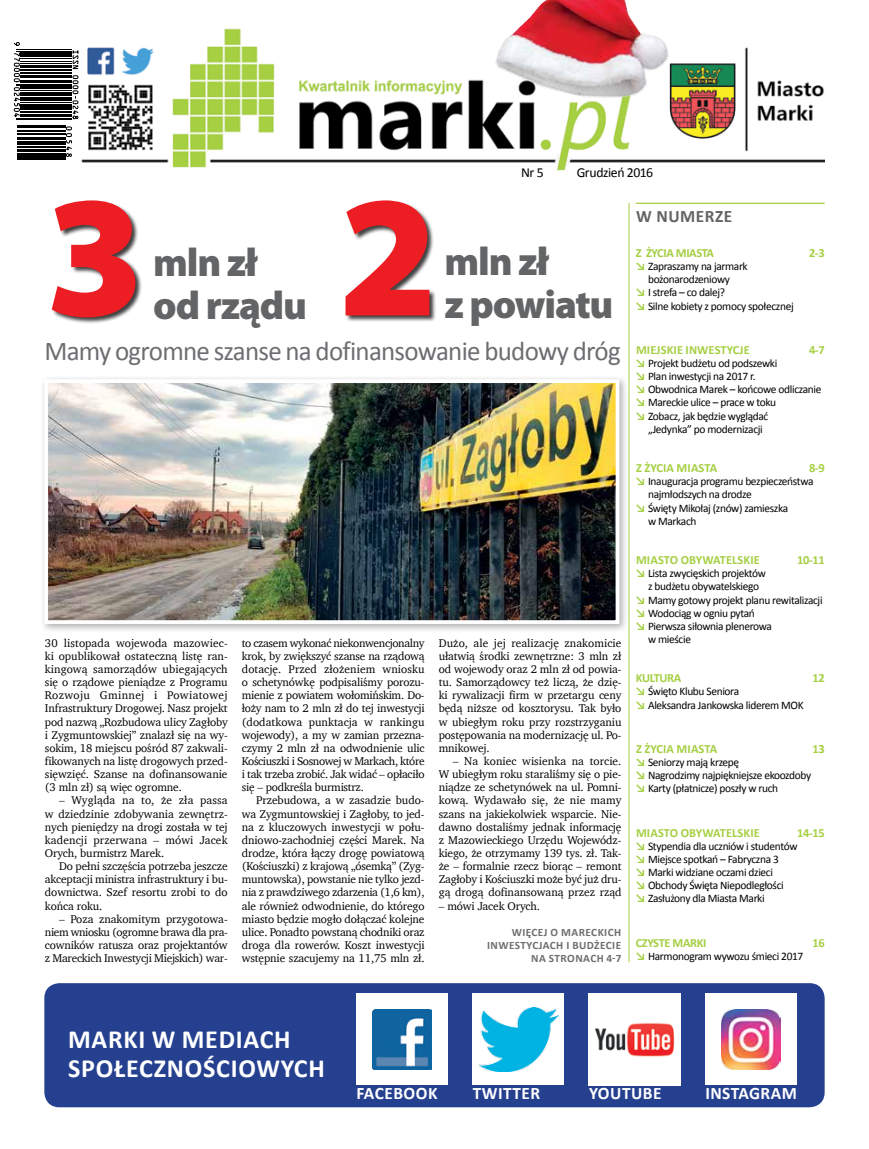
<style>
.page{position:relative;width:869px;height:1149px;background:#fff}
.page>*{position:absolute;margin:0;border:0;box-sizing:border-box;transform-origin:0 0}
.t1{font:900 174px "Myriad Pro";color:#ed1d24}
.t2{font:900 40px/42.5px "Myriad Pro";letter-spacing:-.03em;color:#636466}
.t3{font:27.25px "Calibri";letter-spacing:-.025em;color:#6d6e71}
.t4{font:700 26.25px/28.8px "Calibri";letter-spacing:.03em;color:#fff}
.t5{font:700 17.5px "Calibri";letter-spacing:.03em;color:#fff}
.t6{font:700 17.5px "Calibri";letter-spacing:.03em;color:#636466}
.t7{font:13.75px "Calibri";letter-spacing:-.03em;color:#000}
.t8{font:700 12.5px "Calibri";color:#a5cf42}
.t9{font:700 12.5px "Calibri";letter-spacing:-.03em;color:#a5cf42}
.t10{font:11.5px/13.1px "Charter";letter-spacing:-.01em;color:#000;text-align:justify}
.t11{font:11.5px/13.1px "Calibri";letter-spacing:-.03em;color:#000}
.t12{font:700 11.25px/13.1px "Calibri";letter-spacing:.04em;color:#6d6e71;text-align:right}
.s1{font-weight:700;font-size:11.88px;color:#a5cf42}
</style>
<div class="page">
<img style="left:81px;top:28px;width:743px;height:143px">
<hr style="left:628px;top:202px;width:1px;height:759px;background:#a5cf42">
<hr style="left:17px;top:158px;width:49px;height:2px;background:#000">
<svg style="left:13px;top:42px;width:66px;height:115px"></svg>
<div style="left:40px;top:375px;width:588px;height:258px;background:#000;opacity:.3"></div>
<img style="left:49px;top:384px;width:565px;height:234px">
<div style="left:44px;top:379px;width:575px;height:244px;border:4px solid #fff"></div>
<div style="left:52px;top:200px;width:91px;height:124px;background:#000;opacity:.75"></div>
<div style="left:345px;top:200px;width:92px;height:122px;background:#000;opacity:.75"></div>
<div style="left:44px;top:982px;width:780px;height:124px;background:#25408f;border-radius:15px"></div>
<div style="left:472px;top:992px;width:92px;height:92px;background:#fff"></div>
<img style="left:478px;top:1007px;width:79px;height:63px">
<img style="left:588px;top:993px;width:92px;height:91px">
<div style="left:704px;top:992px;width:92px;height:92px;background:#fff"></div>
<img style="left:721px;top:1009px;width:59px;height:59px">
<div style="left:356px;top:992px;width:92px;height:92px;background:#fff"></div>
<img style="left:372px;top:1009px;width:60px;height:59px">
<hr style="left:635px;top:202px;width:189px;height:2px;background:#a5cf42">
<img style="left:494px;top:0;width:174px;height:99px">
<p class="t7" style="left:521px;top:164px;width:24px">Nr 5</p>
<p class="t7" style="left:576px;top:164px;width:78px">Grudzień 2016</p>
<h1 class="t1" style="left:45px;top:140px;width:394px">3 2</h1>
<h2 class="t2" style="left:153px;top:240px;width:155px">mln zł od rządu</h2>
<h2 class="t2" style="left:444px;top:239px;width:106px">mln zł</h2>
<h2 class="t2" style="left:444px;top:281px;width:170px">z powiatu</h2>
<h3 class="t3" style="left:44px;top:334px;width:577px">Mamy ogromne szanse na dofinansowanie budowy dróg</h3>
<p class="t10" style="left:45px;top:636px;width:184px">30 listopada wojewoda mazowiec&shy;ki opublikował ostateczną listę ran&shy;kingową samorządów ubiegających się o rządowe pieniądze z Programu Rozwoju Gminnej i Powiatowej Infrastruktury Drogowej. Nasz projekt pod nazwą „Rozbudowa ulicy Zagłoby i Zygmuntowskiej” znalazł się na wy&shy;sokim, 18 miejscu pośród 87 zakwali&shy;fikowanych na listę drogowych przed&shy;sięwzięć. Szanse na dofinansowanie (3 mln zł) są więc ogromne.</p>
<p class="t10" style="left:45px;top:793px;width:184px;text-indent:14px">– Wygląda na to, że zła passa w dziedzinie zdobywania zewnętrz&shy;nych pieniędzy na drogi została w tej kadencji przerwana – mówi Jacek Orych, burmistrz Marek.</p>
<p class="t10" style="left:45px;top:859px;width:184px;text-indent:14px">Do pełni szczęścia potrzeba jeszcze akceptacji ministra infrastruktury i bu&shy;downictwa. Szef resortu zrobi to do końca roku.</p>
<p class="t10" style="left:45px;top:911px;width:184px;text-indent:14px">– Poza znakomitym przygotowa&shy;niem wniosku (ogromne brawa dla pra&shy;cowników ratusza oraz projektantów z Mareckich Inwestycji Miejskich) war-</p>
<p class="t10" style="left:242px;top:636px;width:184px">to czasem wykonać niekonwencjonalny krok, by zwiększyć szanse na rządową dotację. Przed złożeniem wniosku o schetynówkę podpisaliśmy porozu&shy;mienie z powiatem wołomińskim. Do&shy;łoży nam to 2 mln zł do tej inwestycji (dodatkowa punktacja w rankingu wojewody), a my w zamian przezna&shy;czymy 2 mln zł na odwodnienie ulic Kościuszki i Sosnowej w Markach, które i tak trzeba zrobić. Jak widać – opłaciło się – podkreśla burmistrz.</p>
<p class="t10" style="left:242px;top:793px;width:184px;text-indent:14px">Przebudowa, a w zasadzie budo&shy;wa Zygmuntowskiej i Zagłoby, to jed&shy;na z kluczowych inwestycji w połu&shy;dniowo-zachodniej części Marek. Na drodze, która łączy drogę powiatową (Kościuszki) z krajową „ósemką” (Zyg&shy;muntowska), powstanie nie tylko jezd&shy;nia z prawdziwego zdarzenia (1,6 km), ale również odwodnienie, do którego miasto będzie mogło dołączać kolejne ulice. Ponadto powstaną chodniki oraz droga dla rowerów. Koszt inwestycji wstępnie szacujemy na 11,75 mln zł.</p>
<p class="t10" style="left:438px;top:636px;width:184px">Dużo, ale jej realizację znakomicie ułatwią środki zewnętrzne: 3 mln zł od wojewody oraz 2 mln zł od powia&shy;tu. Samorządowcy też liczą, że dzię&shy;ki rywalizacji firm w przetargu ceny będą niższe od kosztorysu. Tak było w ubiegłym roku przy rozstrzyganiu postępowania na modernizację ul. Po&shy;mnikowej.</p>
<p class="t10" style="left:438px;top:754px;width:184px;text-indent:14px">– Na koniec wisienka na torcie.<br>W ubiegłym roku staraliśmy się o pie&shy;niądze ze schetynówek na ul. Pomni&shy;kową. Wydawało się, że nie mamy szans na jakiekolwiek wsparcie. Nie&shy;dawno dostaliśmy jednak informację z Mazowieckiego Urzędu Wojewódz&shy;kiego, że otrzymamy 139 tys. zł. Tak&shy;że – formalnie rzecz biorąc – remont Zagłoby i Kościuszki może być już dru&shy;gą drogą dofinansowaną przez rząd</p>
<p class="t10" style="left:438px;top:898px;width:103px">– mówi Jacek Orych.</p>
<p class="t12" style="left:487px;top:924px;width:136px">WIĘCEJ O MARECKICH<br>INWESTYCJACH I BUDŻECIE<br>NA STRONACH 4-7</p>
<h3 class="t6" style="left:635px;top:205px;width:98px">W NUMERZE</h3>
<p class="t9" style="left:635px;top:245px;width:80px">Z ŻYCIA MIASTA</p>
<p class="t8" style="left:808px;top:245px;width:17px">2-3</p>
<p class="t11" style="left:635px;top:259px;width:113px"><span class="s1">↘</span> Zapraszamy na jarmark</p>
<p class="t11" style="left:647px;top:272px;width:83px">bożonarodzeniowy</p>
<p class="t11" style="left:635px;top:285px;width:91px"><span class="s1">↘</span> I strefa – co dalej?</p>
<p class="t11" style="left:635px;top:298px;width:159px"><span class="s1">↘</span> Silne kobiety z pomocy społecznej</p>
<p class="t8" style="left:635px;top:342px;width:115px">MIEJSKIE INWESTYCJE</p>
<p class="t8" style="left:808px;top:342px;width:17px">4-7</p>
<p class="t11" style="left:635px;top:356px;width:143px"><span class="s1">↘</span> Projekt budżetu od podszewki</p>
<p class="t11" style="left:635px;top:369px;width:121px"><span class="s1">↘</span> Plan inwestycji na 2017 r.</p>
<p class="t11" style="left:635px;top:382px;width:187px"><span class="s1">↘</span> Obwodnica Marek – końcowe odliczanie</p>
<p class="t11" style="left:635px;top:395px;width:142px"><span class="s1">↘</span> Mareckie ulice – prace w toku</p>
<p class="t11" style="left:635px;top:408px;width:134px"><span class="s1">↘</span> Zobacz, jak będzie wyglądać</p>
<p class="t11" style="left:647px;top:421px;width:116px">„Jedynka” po modernizacji</p>
<p class="t8" style="left:635px;top:460px;width:83px">Z ŻYCIA MIASTA</p>
<p class="t8" style="left:808px;top:460px;width:17px">8-9</p>
<p class="t11" style="left:635px;top:474px;width:179px"><span class="s1">↘</span> Inauguracja programu bezpieczeństwa</p>
<p class="t11" style="left:647px;top:487px;width:105px">najmłodszych na drodze</p>
<p class="t11" style="left:635px;top:500px;width:154px"><span class="s1">↘</span> Święty Mikołaj (znów) zamieszka</p>
<p class="t11" style="left:647px;top:513px;width:50px">w Markach</p>
<p class="t8" style="left:635px;top:552px;width:125px">MIASTO OBYWATELSKIE</p>
<p class="t8" style="left:796px;top:552px;width:29px">10-11</p>
<p class="t11" style="left:635px;top:566px;width:132px"><span class="s1">↘</span> Lista zwycięskich projektów</p>
<p class="t11" style="left:647px;top:579px;width:112px">z budżetu obywatelskiego</p>
<p class="t11" style="left:635px;top:592px;width:188px"><span class="s1">↘</span> Mamy gotowy projekt planu rewitalizacji</p>
<p class="t11" style="left:635px;top:605px;width:121px"><span class="s1">↘</span> Wodociąg w ogniu pytań</p>
<p class="t11" style="left:635px;top:618px;width:138px"><span class="s1">↘</span> Pierwsza siłownia plenerowa</p>
<p class="t11" style="left:647px;top:631px;width:44px">w mieście</p>
<p class="t9" style="left:635px;top:670px;width:47px">KULTURA</p>
<p class="t8" style="left:812px;top:670px;width:14px">12</p>
<p class="t11" style="left:635px;top:684px;width:169px"><span class="s1">↘</span> Święto Klubu Seniora<br><span class="s1">↘</span> Aleksandra Jankowska liderem MOK</p>
<p class="t8" style="left:635px;top:740px;width:83px">Z ŻYCIA MIASTA</p>
<p class="t8" style="left:812px;top:740px;width:14px">13</p>
<p class="t11" style="left:635px;top:754px;width:177px"><span class="s1">↘</span> Seniorzy mają krzepę<br><span class="s1">↘</span> Nagrodzimy najpiękniejsze ekoozdoby <span class="s1">↘</span> Karty (płatnicze) poszły w ruch</p>
<p class="t8" style="left:635px;top:824px;width:125px">MIASTO OBYWATELSKIE</p>
<p class="t8" style="left:796px;top:824px;width:29px">14-15</p>
<p class="t11" style="left:635px;top:838px;width:163px"><span class="s1">↘</span> Stypendia dla uczniów i studentów <span class="s1">↘</span> Miejsce spotkań – Fabryczna 3<br><span class="s1">↘</span> Marki widziane oczami dzieci<br><span class="s1">↘</span> Obchody Święta Niepodległości<br><span class="s1">↘</span> Zasłużony dla Miasta Marki</p>
<p class="t9" style="left:635px;top:934px;width:72px">CZYSTE MARKI</p>
<p class="t8" style="left:812px;top:934px;width:14px">16</p>
<p class="t11" style="left:635px;top:948px;width:169px"><span class="s1">↘</span> Harmonogram wywozu śmieci 2017</p>
<h3 class="t4" style="left:68px;top:1023px;width:258px">MARKI W MEDIACH<br>SPOŁECZNOŚCIOWYCH</h3>
<h3 class="t5" style="left:356px;top:1082px;width:83px">FACEBOOK</h3>
<h3 class="t5" style="left:472px;top:1082px;width:69px">TWITTER</h3>
<h3 class="t5" style="left:588px;top:1082px;width:74px">YOUTUBE</h3>
<h3 class="t5" style="left:705px;top:1082px;width:93px">INSTAGRAM</h3>
</div>
